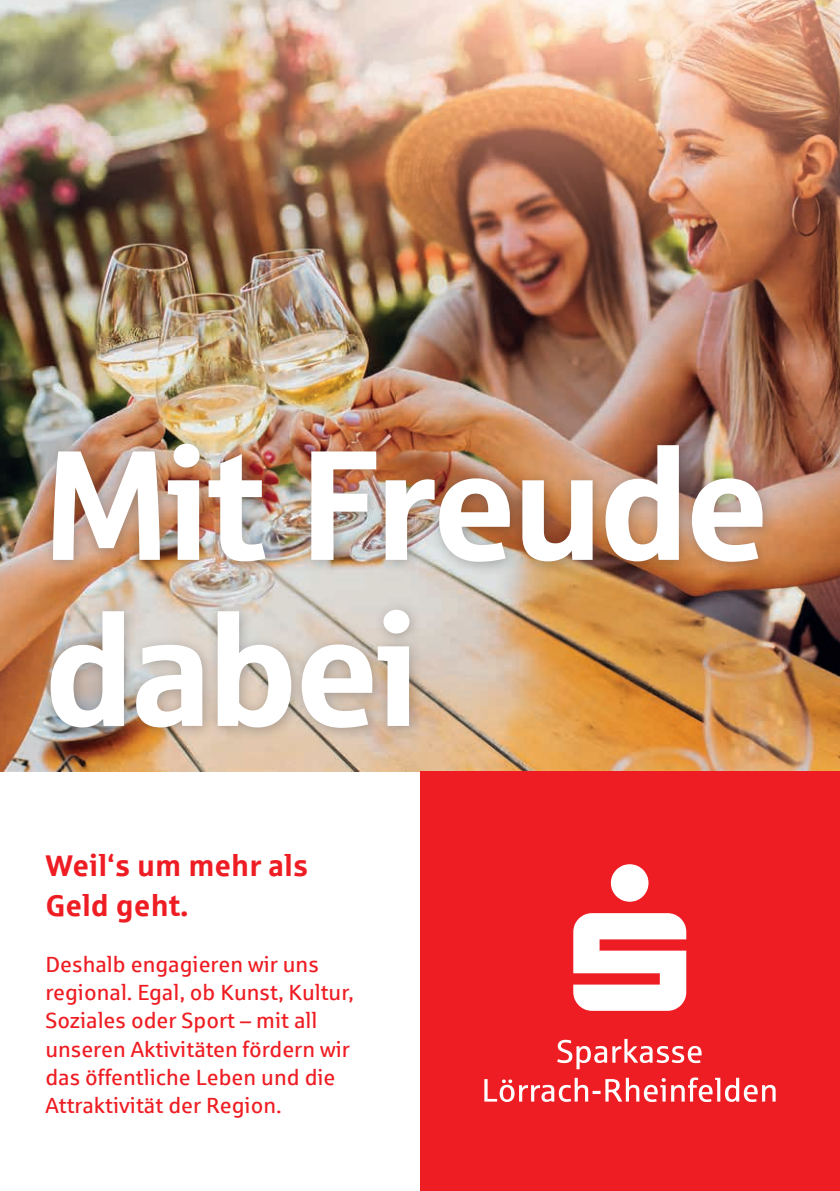
<style>
.page{position:relative;width:840px;height:1191px;background:#fff}
.page>*{position:absolute;margin:0;border:0;box-sizing:border-box;transform-origin:0 0}
.t1{font:156px/166px "Sparkasse Head";color:#fff}
.t2{font:700 30px/40px "Sparkasse Rg";color:#ee1d23}
.t3{font:22px/28px "Sparkasse Rg";color:#ee1d23}
</style>
<div class="page">
<img style="left:0;top:0;width:839px;height:771px">
<div style="left:420px;top:771px;width:419px;height:420px;background:#ee1d23"></div>
<div style="left:40px;top:433px;width:736px;height:309px;background:#231f20;opacity:.3"></div>
<svg style="left:484px;top:1077px;width:291px;height:25px"></svg>
<svg style="left:557px;top:1039px;width:144px;height:30px"></svg>
<svg style="left:573px;top:864px;width:113px;height:146px"></svg>
<p class="t1" style="left:45px;top:416px;width:723px">Mit Freude dabei</p>
<p class="t2" style="left:45px;top:844px;width:264px">Weil‘s um mehr als<br>Geld geht.</p>
<p class="t3" style="left:45px;top:950px;width:309px">Deshalb engagieren wir uns regional. Egal, ob Kunst, Kultur,<br>Soziales oder Sport – mit all unseren Aktivitäten fördern wir das öffentliche Leben und die<br>Attraktivität der Region.</p>
</div>
